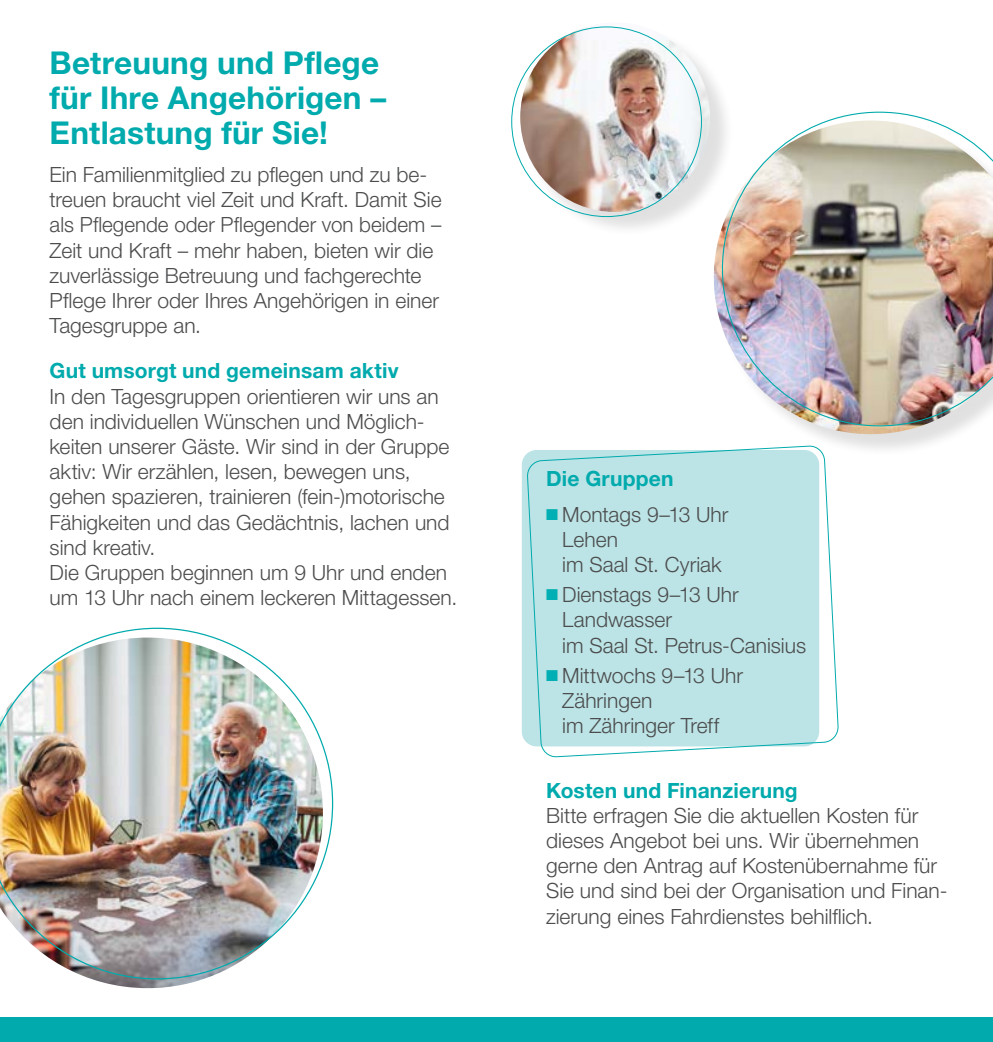
<style>
.page{position:relative;width:993px;height:1042px;background:#fff}
.page>*{position:absolute;margin:0;border:0;box-sizing:border-box;transform-origin:0 0}
.t1{font:700 31.5px/35px "Helvetica Neue LT Pro";letter-spacing:.005em;color:#00aaad}
.t2{font:300 21px/25.2px "Helvetica Neue LT Pro";color:#4b4c4d}
.t3{font:700 21px "Helvetica Neue LT Pro";letter-spacing:.01em;color:#00aaad}
.s1{color:#00afb3}
</style>
<div class="page">
<div style="left:0;top:1017px;width:992px;height:25px;background:#00aaad"></div>
<img style="left:92px;top:979px;width:111px;height:9px">
<img style="left:0;top:628px;width:333px;height:351px">
<div style="left:716px;top:123px;width:276px;height:334px;background:#231f20;opacity:.14"></div>
<img style="left:713px;top:236px;width:279px;height:198px">
<img style="left:721px;top:112px;width:271px;height:314px">
<div style="left:523px;top:25px;width:211px;height:211px;background:#231f20;opacity:.14"></div>
<img style="left:520px;top:22px;width:189px;height:190px;border-radius:95px">
<svg style="left:527px;top:446px;width:311px;height:311px;background:#bfe4e6"></svg>
<h1 class="t1" style="left:50px;top:45px;width:338px">Betreuung und Pflege für Ihre Angehörigen –<br>Entlastung für Sie!</h1>
<p class="t2" style="left:50px;top:162px;width:393px">Ein Familienmitglied zu pflegen und zu be&shy;treuen braucht viel Zeit und Kraft. Damit Sie als Pflegende oder Pflegender von beidem – Zeit und Kraft – mehr haben, bieten wir die zuverlässige Betreuung und fachgerechte Pflege Ihrer oder Ihres Angehörigen in einer Tagesgruppe an.</p>
<p class="t3" style="left:50px;top:358px;width:350px">Gut umsorgt und gemeinsam aktiv</p>
<p class="t2" style="left:50px;top:383px;width:409px">In den Tagesgruppen orientieren wir uns an den individuellen Wünschen und Möglich&shy;keiten unserer Gäste. Wir sind in der Gruppe aktiv: Wir erzählen, lesen, bewegen uns, gehen spazieren, trainieren (fein-)motorische Fähigkeiten und das Gedächtnis, lachen und sind kreativ.<br>Die Gruppen beginnen um 9 Uhr und enden um 13 Uhr nach einem leckeren Mittagessen.</p>
<p class="t3" style="left:546px;top:466px;width:129px">Die Gruppen</p>
<p class="t2" style="left:562px;top:501px;width:168px;text-indent:-16px"><span class="s1">■</span> Montags 9–13 Uhr<br>Lehen<br>im Saal St. Cyriak</p>
<p class="t2" style="left:562px;top:581px;width:245px;text-indent:-16px"><span class="s1">■</span> Dienstags 9–13 Uhr<br>Landwasser<br>im Saal St. Petrus-Canisius</p>
<p class="t2" style="left:562px;top:662px;width:182px;text-indent:-16px"><span class="s1">■</span> Mittwochs 9–13 Uhr<br>Zähringen<br>im Zähringer Treff</p>
<p class="t3" style="left:546px;top:777px;width:253px">Kosten und Finanzierung</p>
<p class="t2" style="left:546px;top:802px;width:402px">Bitte erfragen Sie die aktuellen Kosten für dieses Angebot bei uns. Wir übernehmen gerne den Antrag auf Kostenübernahme für Sie und sind bei der Organisation und Finan&shy;zierung eines Fahrdienstes behilflich.</p>
</div>
